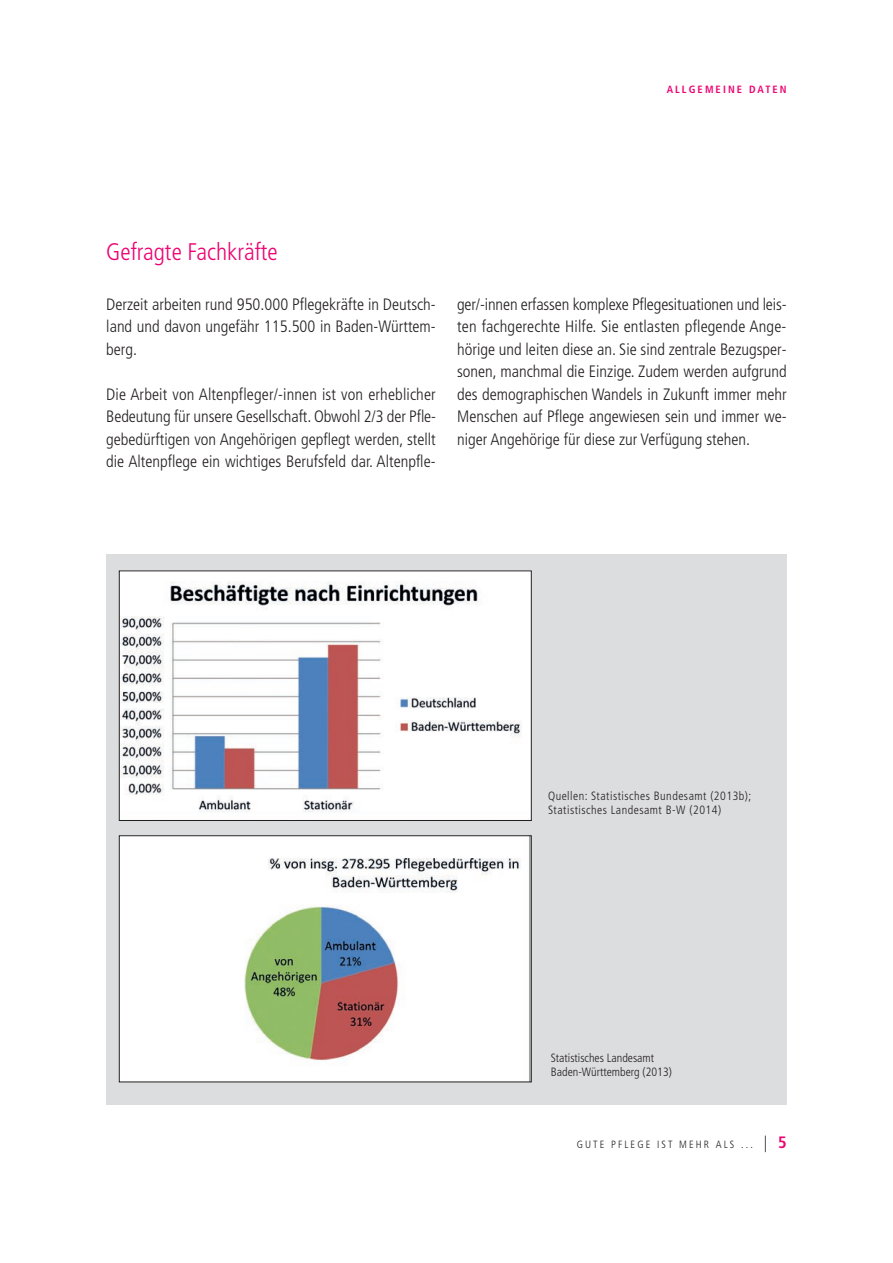
<style>
.page{position:relative;width:893px;height:1263px;background:#fff}
.page>*{position:absolute;margin:0;border:0;box-sizing:border-box;transform-origin:0 0}
.t1{font:300 condensed 24px "Frutiger";color:#ed0372}
.t2{font:300 condensed 16.5px/22.5px "Frutiger";color:#231f20;text-align:justify}
.t3{font:300 condensed 12px/14.4px "Frutiger";letter-spacing:.04em;color:#231f20}
.t4{font:300 condensed 12px/14.4px "Frutiger";color:#231f20}
.t5{font:300 condensed 10.5px "Frutiger";letter-spacing:.2em;color:#231f20}
.t6{font:700 condensed 10.5px "Frutiger";letter-spacing:.2em;color:#ed0372}
.s1{font-size:16.5px}
.s2{font-weight:700;font-size:16.5px;color:#ed0372}
</style>
<div class="page">
<div style="left:106px;top:554px;width:681px;height:550px;background:#dcdddf"></div>
<img style="left:121px;top:573px;width:408px;height:246px">
<div style="left:119px;top:571px;width:412px;height:250px;border:1px solid #231f20"></div>
<img style="left:121px;top:837px;width:408px;height:243px">
<div style="left:119px;top:835px;width:412px;height:247px;border:1px solid #231f20"></div>
<p class="t6" style="left:667px;top:85px;width:121px">ALLGEMEINE DATEN</p>
<h1 class="t1" style="left:106px;top:242px;width:173px">Gefragte Fachkräfte</h1>
<p class="t2" style="left:106px;top:294px;width:331px">Derzeit arbeiten rund 950.000 Pflegekräfte in Deutsch&shy;land und davon ungefähr 115.500 in Baden-Württem&shy;berg.</p>
<p class="t2" style="left:106px;top:384px;width:331px">Die Arbeit von Altenpfleger/-innen ist von erheblicher Bedeutung für unsere Gesellschaft. Obwohl 2/3 der Pfle&shy;gebedürftigen von Angehörigen gepflegt werden, stellt die Altenpflege ein wichtiges Berufsfeld dar. Altenpfle-</p>
<p class="t2" style="left:457px;top:294px;width:331px">ger/-innen erfassen komplexe Pflegesituationen und leis&shy;ten fachgerechte Hilfe. Sie entlasten pflegende Ange&shy;hörige und leiten diese an. Sie sind zentrale Bezugsper&shy;sonen, manchmal die Einzige. Zudem werden aufgrund des demographischen Wandels in Zukunft immer mehr Menschen auf Pflege angewiesen sein und immer we&shy;niger Angehörige für diese zur Verfügung stehen.</p>
<p class="t3" style="left:548px;top:789px;width:205px">Quellen: Statistisches Bundesamt (2013b);<br>Statistisches Landesamt B-W (2014)</p>
<p class="t4" style="left:551px;top:1051px;width:123px">Statistisches Landesamt<br>Baden-Württemberg (2013)</p>
<p class="t5" style="left:577px;top:1140px;width:211px">GUTE PFLEGE IST MEHR ALS ... <span class="s1">|</span> <span class="s2">5</span></p>
</div>
